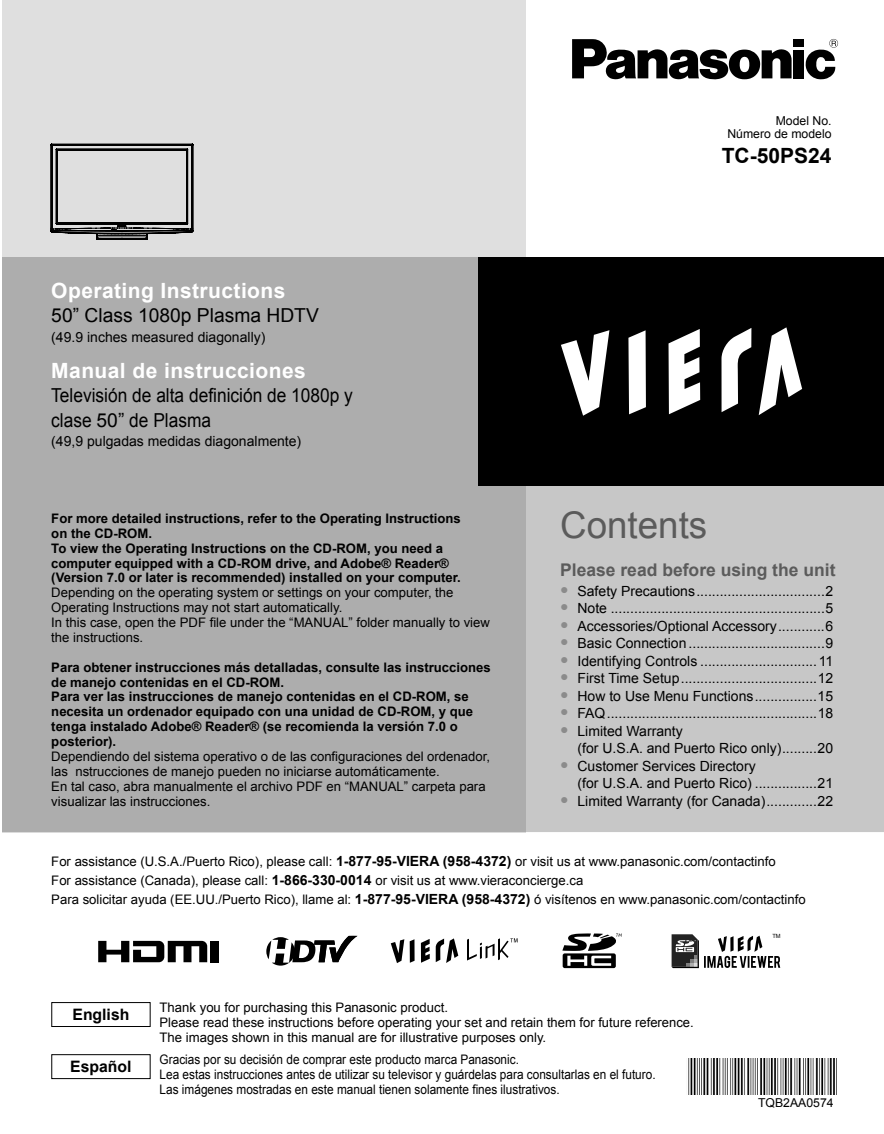
<style>
.page{position:relative;width:884px;height:1134px;background:#fff}
.page>*{position:absolute;margin:0;border:0;box-sizing:border-box;transform-origin:0 0}
.t1{font:36.75px "Arial";color:#5b5b5b}
.t2{font:700 21px "Arial";letter-spacing:.02em;color:#fff}
.t3{font:700 21px "Arial";color:#000}
.t4{font:19.25px/24.5px "Arial";color:#000;scale:.9 1}
.t5{font:19.25px "Arial";color:#000}
.t6{font:700 17.5px "Arial";color:#5b5b5b}
.t7{font:700 15.75px "Arial";color:#000}
.t8{font:14px/17.5px "Arial";color:#000}
.t9{font:13.12px/14.9px "Arial";color:#000}
.t10{font:700 13.12px/14.9px "Arial";color:#000}
.t11{font:13.12px/14.9px "Arial";color:#000;scale:.9 1}
.t12{font:12.25px/13.1px "Arial";color:#000;text-align:right}
.t13{font:5.77px "Arial";color:#000}
.s1{color:#8b8b8b}
.s2{font-weight:700;font-size:14px}
</style>
<div class="page">
<div style="left:2px;top:0;width:524px;height:832px;background:#dfdfdf"></div>
<div style="left:526px;top:486px;width:357px;height:346px;background:#c7c7c7"></div>
<div style="left:2px;top:257px;width:524px;height:575px;background:#adadad"></div>
<div style="left:478px;top:257px;width:405px;height:229px;background:#000"></div>
<img style="left:688px;top:1058px;width:147px;height:36px">
<div style="left:793px;top:39px;width:11px;height:8px;background:#000"></div>
<div style="left:793px;top:50px;width:11px;height:28px;background:#000"></div>
<svg style="left:572px;top:39px;width:219px;height:41px"></svg>
<svg style="left:805px;top:39px;width:32px;height:40px"></svg>
<svg style="left:668px;top:329px;width:32px;height:85px"></svg>
<svg style="left:628px;top:330px;width:17px;height:84px"></svg>
<svg style="left:758px;top:327px;width:44px;height:88px"></svg>
<svg style="left:721px;top:328px;width:30px;height:84px"></svg>
<svg style="left:561px;top:330px;width:48px;height:86px"></svg>
<svg style="left:266px;top:936px;width:91px;height:29px"></svg>
<svg style="left:562px;top:933px;width:59px;height:35px"></svg>
<svg style="left:421px;top:939px;width:8px;height:24px"></svg>
<svg style="left:435px;top:938px;width:23px;height:25px"></svg>
<svg style="left:391px;top:939px;width:23px;height:24px"></svg>
<svg style="left:467px;top:938px;width:50px;height:22px"></svg>
<svg style="left:704px;top:935px;width:76px;height:33px"></svg>
<svg style="left:671px;top:934px;width:27px;height:34px"></svg>
<div style="left:211px;top:941px;width:8px;height:21px;background:#000"></div>
<svg style="left:98px;top:941px;width:109px;height:21px"></svg>
<svg style="left:50px;top:144px;width:143px;height:96px"></svg>
<svg style="left:51px;top:1002px;width:100px;height:77px"></svg>
<h2 class="t2" style="left:51px;top:279px;width:236px">Operating Instructions</h2>
<h3 class="t5" style="left:51px;top:305px;width:269px">50” Class 1080p Plasma HDTV</h3>
<p class="t8" style="left:51px;top:328px;width:215px">(49.9 inches measured diagonally)</p>
<h2 class="t2" style="left:51px;top:358px;width:256px">Manual de instrucciones</h2>
<h3 class="t4" style="left:51px;top:383px;width:336px">Televisión de alta definición de 1080p y clase 50” de Plasma</h3>
<p class="t8" style="left:51px;top:432px;width:251px">(49,9 pulgadas medidas diagonalmente)</p>
<p class="t10" style="left:51px;top:511px;width:411px">For more detailed instructions, refer to the Operating Instructions on the CD-ROM.<br>To view the Operating Instructions on the CD-ROM, you need a computer equipped with a CD-ROM drive, and Adobe® Reader® (Version 7.0 or later is recommended) installed on your computer.</p>
<p class="t9" style="left:51px;top:585px;width:440px">Depending on the operating system or settings on your computer, the Operating Instructions may not start automatically.<br>In this case, open the PDF file under the “MANUAL” folder manually to view the instructions.</p>
<p class="t10" style="left:51px;top:660px;width:441px">Para obtener instrucciones más detalladas, consulte las instrucciones de manejo contenidas en el CD-ROM.<br>Para ver las instrucciones de manejo contenidas en el CD-ROM, se necesita un ordenador equipado con una unidad de CD-ROM, y que tenga instalado Adobe® Reader® (se recomienda la versión 7.0 o posterior).</p>
<p class="t9" style="left:51px;top:749px;width:440px">Dependiendo del sistema operativo o de las configuraciones del ordenador, las nstrucciones de manejo pueden no iniciarse automáticamente.<br>En tal caso, abra manualmente el archivo PDF en “MANUAL” carpeta para visualizar las instrucciones.</p>
<p class="t12" style="left:727px;top:114px;width:106px">Model No.<br>Número de modelo</p>
<h2 class="t3" style="left:721px;top:144px;width:111px">TC-50PS24</h2>
<h1 class="t1" style="left:560px;top:504px;width:149px">Contents</h1>
<h3 class="t6" style="left:560px;top:560px;width:277px">Please read before using the unit</h3>
<p class="t8" style="left:560px;top:582px;width:274px"><span class="s1">●</span> Safety Precautions .................................2</p>
<p class="t8" style="left:560px;top:599px;width:274px"><span class="s1">●</span> Note .......................................................5</p>
<p class="t8" style="left:560px;top:617px;width:274px"><span class="s1">●</span> Accessories/Optional Accessory ............6</p>
<p class="t8" style="left:560px;top:634px;width:274px"><span class="s1">●</span> Basic Connection ...................................9</p>
<p class="t8" style="left:560px;top:652px;width:274px"><span class="s1">●</span> Identifying Controls ..............................11</p>
<p class="t8" style="left:560px;top:669px;width:274px"><span class="s1">●</span> First Time Setup ...................................12</p>
<p class="t8" style="left:560px;top:687px;width:274px"><span class="s1">●</span> How to Use Menu Functions ................15</p>
<p class="t8" style="left:560px;top:704px;width:274px"><span class="s1">●</span> FAQ ......................................................18</p>
<p class="t8" style="left:577px;top:722px;width:257px;text-indent:-17px"><span class="s1">●</span> Limited Warranty<br>(for U.S.A. and Puerto Rico only) .........20</p>
<p class="t8" style="left:577px;top:757px;width:257px;text-indent:-17px"><span class="s1">●</span> Customer Services Directory<br>(for U.S.A. and Puerto Rico) ................21</p>
<p class="t8" style="left:560px;top:792px;width:274px"><span class="s1">●</span> Limited Warranty (for Canada) .............22</p>
<p class="t9" style="left:51px;top:852px;width:755px;line-height:19.2px">For assistance (U.S.A./Puerto Rico), please call: <span class="s2">1-877-95-VIERA (958-4372)</span> or visit us at www.panasonic.com/contactinfo<br>For assistance (Canada), please call: <span class="s2">1-866-330-0014</span> or visit us at www.vieraconcierge.ca<br>Para solicitar ayuda (EE.UU./Puerto Rico), llame al: <span class="s2">1-877-95-VIERA (958-4372)</span> ó visítenos en www.panasonic.com/contactinfo</p>
<p class="t7" style="left:72px;top:1006px;width:58px">English</p>
<p class="t9" style="left:160px;top:1000px;width:535px">Thank you for purchasing this Panasonic product.<br>Please read these instructions before operating your set and retain them for future reference.<br>The images shown in this manual are for illustrative purposes only.</p>
<p class="t7" style="left:70px;top:1058px;width:63px">Español</p>
<p class="t11" style="left:160px;top:1052px;width:552px">Gracias por su decisión de comprar este producto marca Panasonic.<br>Lea estas instrucciones antes de utilizar su televisor y guárdelas para consultarlas en el futuro.<br>Las imágenes mostradas en este manual tienen solamente fines ilustrativos.</p>
<p class="t13" style="left:772px;top:933px;width:10px">TM</p>
<p class="t12" style="left:757px;top:1096px;width:77px">TQB2AA0574</p>
</div>
